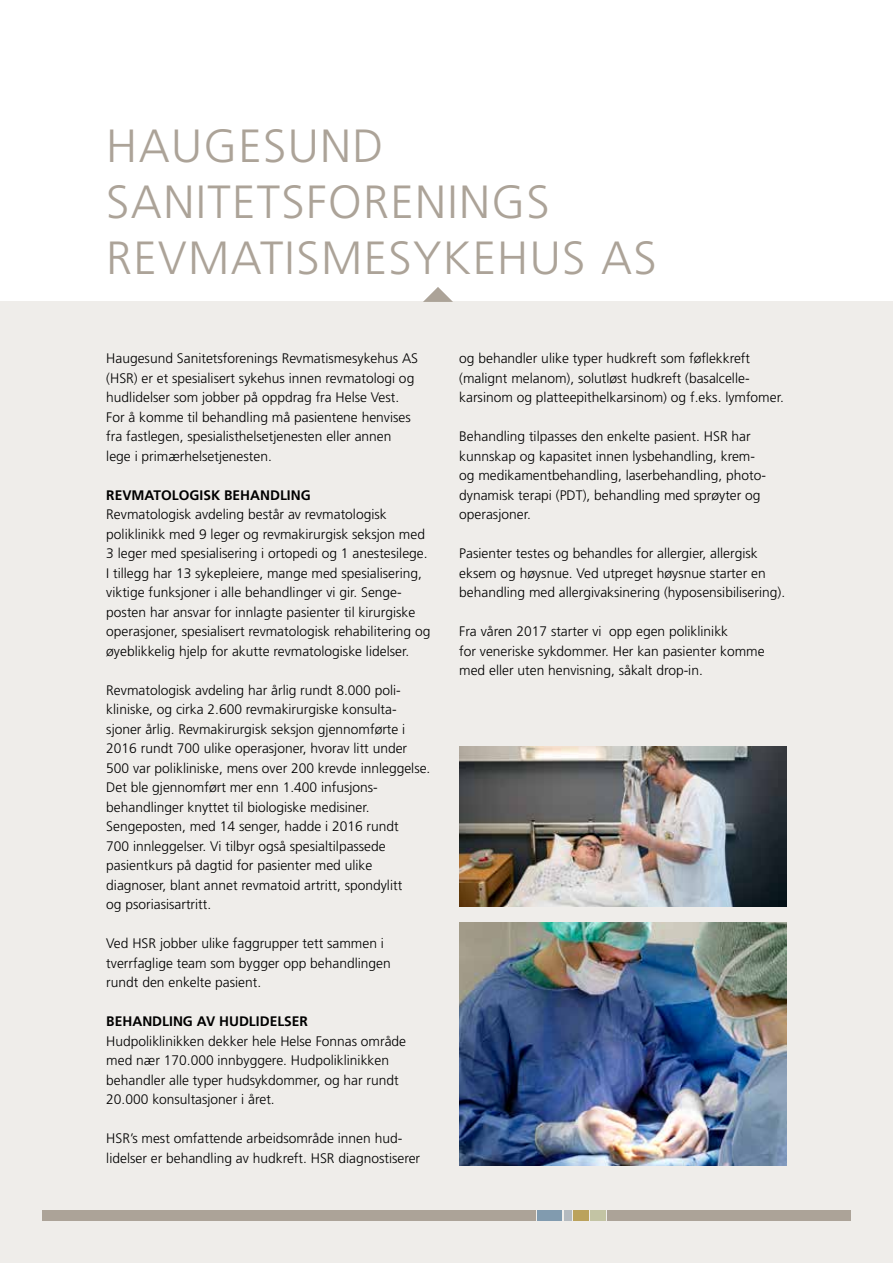
<style>
.page{position:relative;width:893px;height:1263px;background:#fff}
.page>*{position:absolute;margin:0;border:0;box-sizing:border-box;transform-origin:0 0}
.t1{font:300 46.5px/55.5px "Frutiger";letter-spacing:.03em;color:#aca398}
.t2{font:300 13.8px/19.5px "Frutiger";color:#000}
.t3{font:700 13.8px "Frutiger";color:#000}
</style>
<div class="page">
<div style="left:0;top:302px;width:893px;height:961px;background:#efedea"></div>
<div style="left:43px;top:1210px;width:493px;height:10px;background:#aca398"></div>
<div style="left:537px;top:1210px;width:25px;height:10px;background:#819baf"></div>
<div style="left:573px;top:1210px;width:16px;height:10px;background:#bba25c"></div>
<div style="left:590px;top:1210px;width:16px;height:10px;background:#c3c4a4"></div>
<div style="left:607px;top:1210px;width:243px;height:10px;background:#aca398"></div>
<div style="left:564px;top:1210px;width:7px;height:10px;background:#b4babf"></div>
<svg style="left:423px;top:287px;width:30px;height:15px"></svg>
<img style="left:459px;top:923px;width:328px;height:242px">
<img style="left:459px;top:746px;width:328px;height:161px">
<h1 class="t1" style="left:106px;top:119px;width:552px">HAUGESUND<br>SANITETSFORENINGS<br>REVMATISMESYKEHUS AS</h1>
<p class="t2" style="left:106px;top:349px;width:313px">Haugesund Sanitetsforenings Revmatismesykehus AS (HSR) er et spesialisert sykehus innen revmatologi og hudlidelser som jobber på oppdrag fra Helse Vest.<br>For å komme til behandling må pasientene henvises fra fastlegen, spesialisthelsetjenesten eller annen lege i primærhelsetjenesten.</p>
<p class="t3" style="left:106px;top:487px;width:206px">REVMATOLOGISK BEHANDLING</p>
<p class="t2" style="left:106px;top:505px;width:326px">Revmatologisk avdeling består av revmatologisk poliklinikk med 9 leger og revmakirurgisk seksjon med 3 leger med spesialisering i ortopedi og 1 anestesilege.<br>I tillegg har 13 sykepleiere, mange med spesialisering, viktige funksjoner i alle behandlinger vi gir. Senge&shy;posten har ansvar for innlagte pasienter til kirurgiske operasjoner, spesialisert revmatologisk rehabilitering og øyeblikkelig hjelp for akutte revmatologiske lidelser.</p>
<p class="t2" style="left:106px;top:680px;width:326px">Revmatologisk avdeling har årlig rundt 8.000 poli&shy;kliniske, og cirka 2.600 revmakirurgiske konsulta&shy;sjoner årlig. Revmakirurgisk seksjon gjennomførte i 2016 rundt 700 ulike operasjoner, hvorav litt under 500 var polikliniske, mens over 200 krevde innleggelse.<br>Det ble gjennomført mer enn 1.400 infusjons&shy;behandlinger knyttet til biologiske medisiner.<br>Sengeposten, med 14 senger, hadde i 2016 rundt<br>700 innleggelser. Vi tilbyr også spesialtilpassede pasientkurs på dagtid for pasienter med ulike diagnoser, blant annet revmatoid artritt, spondylitt<br>og psoriasisartritt.</p>
<p class="t2" style="left:106px;top:934px;width:286px">Ved HSR jobber ulike faggrupper tett sammen i tverrfaglige team som bygger opp behandlingen rundt den enkelte pasient.</p>
<p class="t3" style="left:106px;top:1013px;width:203px">BEHANDLING AV HUDLIDELSER</p>
<p class="t2" style="left:106px;top:1031px;width:301px">Hudpoliklinikken dekker hele Helse Fonnas område med nær 170.000 innbyggere. Hudpoliklinikken behandler alle typer hudsykdommer, og har rundt 20.000 konsultasjoner i året.</p>
<p class="t2" style="left:106px;top:1129px;width:315px">HSR’s mest omfattende arbeidsområde innen hud&shy;lidelser er behandling av hudkreft. HSR diagnostiserer</p>
<p class="t2" style="left:459px;top:349px;width:326px">og behandler ulike typer hudkreft som føflekkreft (malignt melanom), solutløst hudkreft (basalcelle&shy;karsinom og platteepithelkarsinom) og f.eks. lymfomer.</p>
<p class="t2" style="left:459px;top:427px;width:308px">Behandling tilpasses den enkelte pasient. HSR har kunnskap og kapasitet innen lysbehandling, krem&shy;og medikamentbehandling, laserbehandling, photo&shy;dynamisk terapi (PDT), behandling med sprøyter og operasjoner.</p>
<p class="t2" style="left:459px;top:544px;width:327px">Pasienter testes og behandles for allergier, allergisk eksem og høysnue. Ved utpreget høysnue starter en behandling med allergivaksinering (hyposensibilisering).</p>
<p class="t2" style="left:459px;top:622px;width:307px">Fra våren 2017 starter vi opp egen poliklinikk<br>for veneriske sykdommer. Her kan pasienter komme med eller uten henvisning, såkalt drop-in.</p>
</div>
